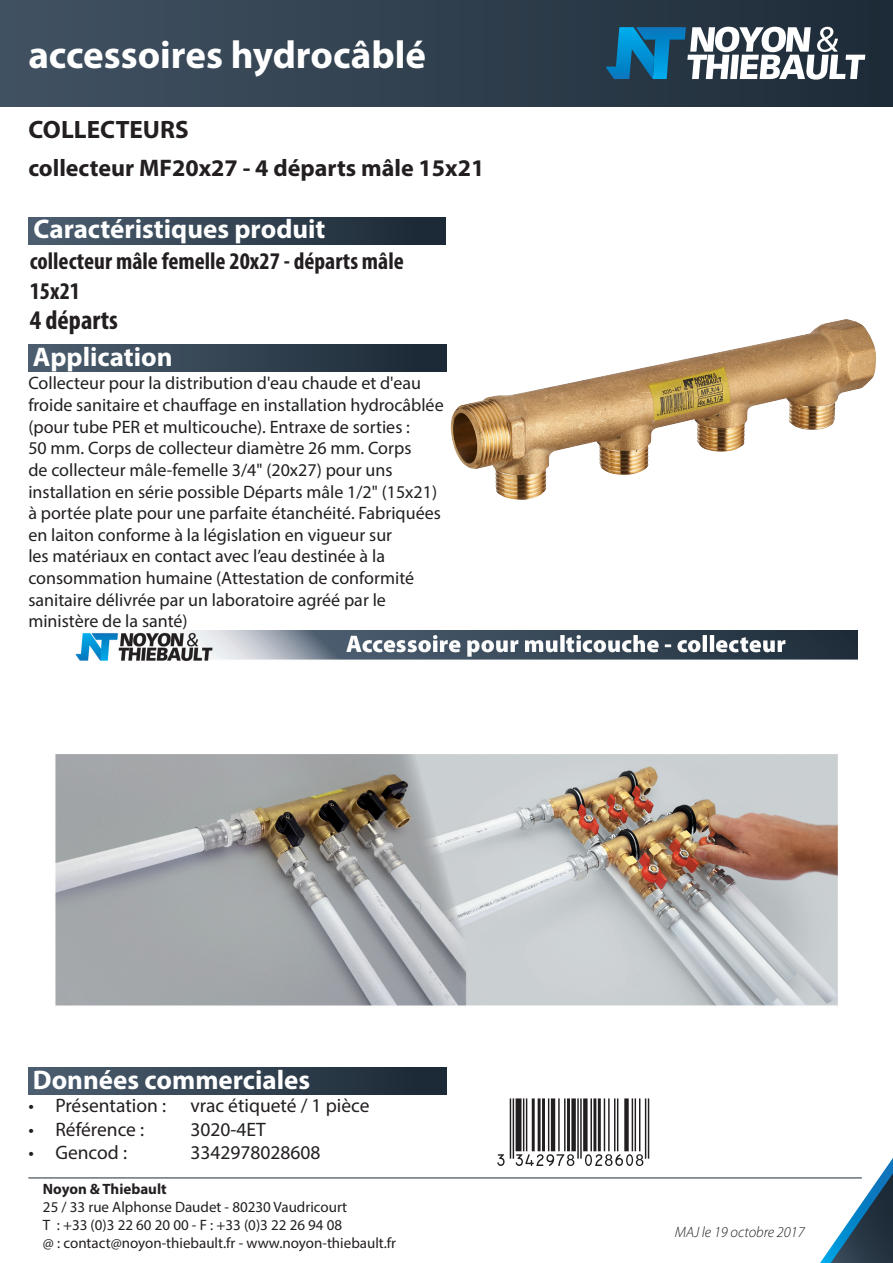
<style>
.page{position:relative;width:893px;height:1263px;background:#fff}
.page>*{position:absolute;margin:0;border:0;box-sizing:border-box;transform-origin:0 0}
.t1{font:700 39px "Myriad Pro";color:#fff}
.t2{font:700 27px "Myriad Pro";color:#fff}
.t3{font:700 condensed 27px "Myriad Pro";color:#231f20}
.t4{font:700 25.2px "Myriad Pro";color:#231f20}
.t5{font:700 condensed 24px/30px "Myriad Pro";color:#231f20}
.t6{font:700 24px "Myriad Pro";color:#231f20}
.t7{font:19.5px "Myriad Pro";color:#231f20}
.t8{font:18px/21.6px "Myriad Pro";color:#231f20}
.t9{font:15px/18px "Myriad Pro";color:#231f20}
.t10{font:italic 300 15px "Myriad Pro";color:#231f20}
.s1{font-weight:700}
</style>
<div class="page">
<hr style="left:28px;top:1177px;width:834px;height:1px;background:#1c2936">
<div style="left:28px;top:218px;width:417px;height:26px;background:linear-gradient(to right,#4c5e70,#1a2834)"></div>
<div style="left:0;top:0;width:893px;height:106px;background:linear-gradient(to right,#415262,#1e2c38)"></div>
<svg style="left:606px;top:27px;width:259px;height:53px"></svg>
<svg style="left:820px;top:1158px;width:73px;height:105px"></svg>
<img style="left:450px;top:319px;width:395px;height:181px">
<img style="left:55px;top:630px;width:802px;height:376px">
<div style="left:28px;top:344px;width:418px;height:27px;background:linear-gradient(to right,#4c5e70,#1b2834)"></div>
<div style="left:28px;top:1067px;width:418px;height:27px;background:linear-gradient(to right,#4c5e70,#1b2834)"></div>
<p class="t1" style="left:28px;top:30px;width:399px">accessoires hydrocâblé</p>
<p class="t4" style="left:28px;top:113px;width:162px">COLLECTEURS</p>
<p class="t6" style="left:28px;top:153px;width:457px">collecteur MF20x27 - 4 départs mâle 15x21</p>
<p class="t2" style="left:34px;top:212px;width:293px">Caractéristiques produit</p>
<p class="t5" style="left:30px;top:245px;width:376px">collecteur mâle femelle 20x27 - départs mâle<br>15x21</p>
<p class="t3" style="left:30px;top:303px;width:90px">4 départs</p>
<p class="t2" style="left:33px;top:339px;width:141px">Application</p>
<p class="t8" style="left:28px;top:372px;width:417px">Collecteur pour la distribution d'eau chaude et d'eau froide sanitaire et chauffage en installation hydrocâblée (pour tube PER et multicouche). Entraxe de sorties :<br>50 mm. Corps de collecteur diamètre 26 mm. Corps<br>de collecteur mâle-femelle 3/4" (20x27) pour uns installation en série possible Départs mâle 1/2" (15x21) à portée plate pour une parfaite étanchéité. Fabriquées en laiton conforme à la législation en vigueur sur<br>les matériaux en contact avec l’eau destinée à la consommation humaine (Attestation de conformité sanitaire délivrée par un laboratoire agréé par le ministère de la santé)</p>
<p class="t2" style="left:33px;top:1062px;width:279px">Données commerciales</p>
<p class="t7" style="left:28px;top:1094px;width:343px">• Présentation : vrac étiqueté / 1 pièce</p>
<p class="t7" style="left:28px;top:1117px;width:117px">• Référence :</p>
<p class="t7" style="left:190px;top:1117px;width:77px">3020-4ET</p>
<p class="t7" style="left:28px;top:1141px;width:100px">• Gencod :</p>
<p class="t7" style="left:190px;top:1141px;width:132px">3342978028608</p>
<p class="t9" style="left:43px;top:1180px;width:355px"><span class="s1">Noyon &amp; Thiebault<br></span>25 / 33 rue Alphonse Daudet - 80230 Vaudricourt<br>T : +33 (0)3 22 60 20 00 - F : +33 (0)3 22 26 94 08<br>@ : contact@noyon-thiebault.fr - www.noyon-thiebault.fr</p>
<p class="t10" style="left:675px;top:1223px;width:131px">MAJ le 19 octobre 2017</p>
</div>
